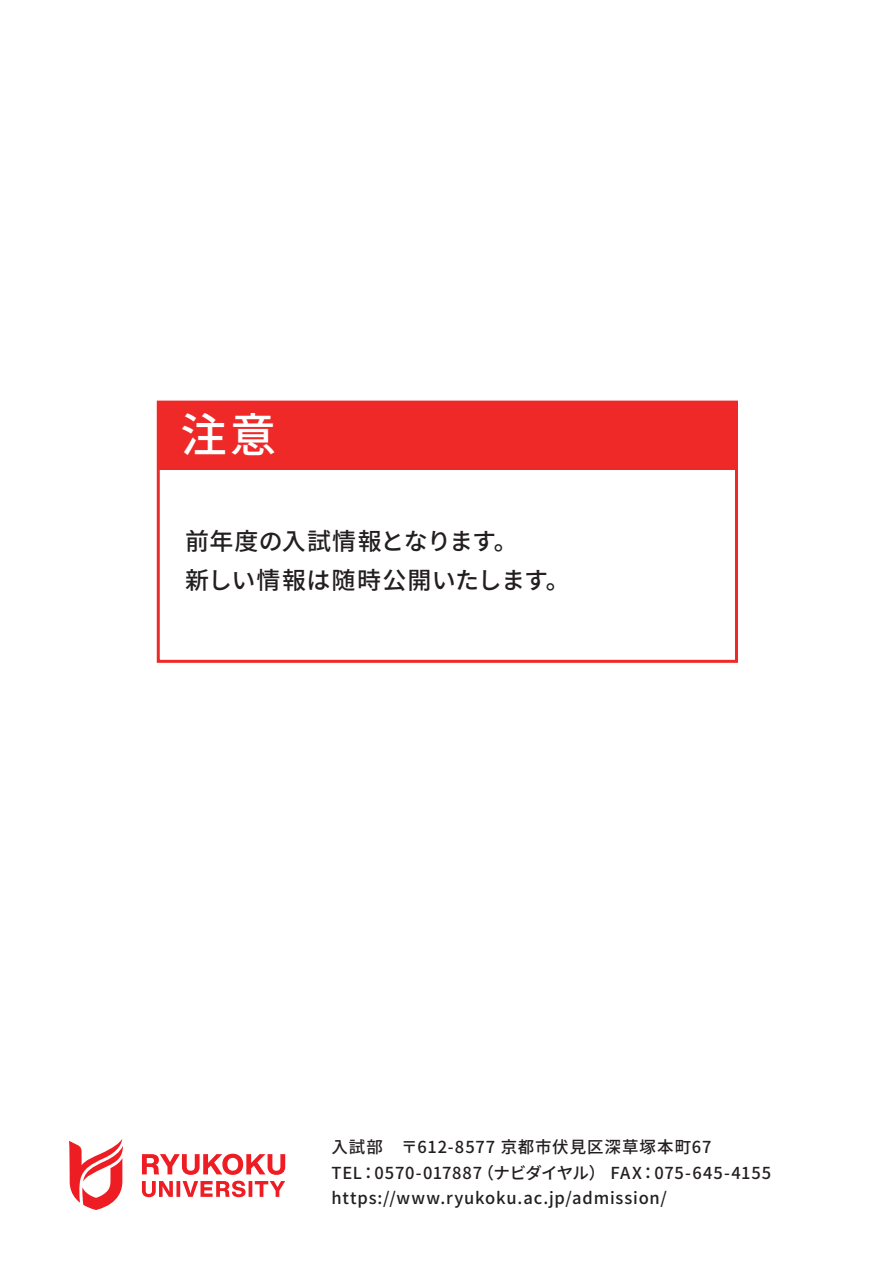
<style>
.page{position:relative;width:893px;height:1263px;background:#fff}
.page>*{position:absolute;margin:0;border:0;box-sizing:border-box;transform-origin:0 0}
.t1{font:500 46.5px "Noto Sans CJ Kjp";color:#fff}
.t2{font:500 24px/39px "Noto Sans CJ Kjp";letter-spacing:.015em;color:#231f20}
.t3{font:500 16.5px/25.5px "Noto Sans CJ Kjp";letter-spacing:.05em;color:#231f20}
</style>
<div class="page">
<div style="left:157px;top:401px;width:581px;height:262px;background:#fff;border:3px solid #ee2928"></div>
<div style="left:158px;top:402px;width:578px;height:68px;background:#ee2928"></div>
<svg style="left:69px;top:1139px;width:216px;height:71px"></svg>
<h1 class="t1" style="left:181px;top:408px;width:97px">注意</h1>
<h2 class="t2" style="left:185px;top:522px;width:386px">前年度の入試情報となります。<br>新しい情報は随時公開いたします。</h2>
<p class="t3" style="left:332px;top:1135px;width:441px">入試部　〒612-8577 京都市伏見区深草塚本町67<br>TEL：0570-017887（ナビダイヤル） FAX：075-645-4155 https://www.ryukoku.ac.jp/admission/　</p>
</div>
